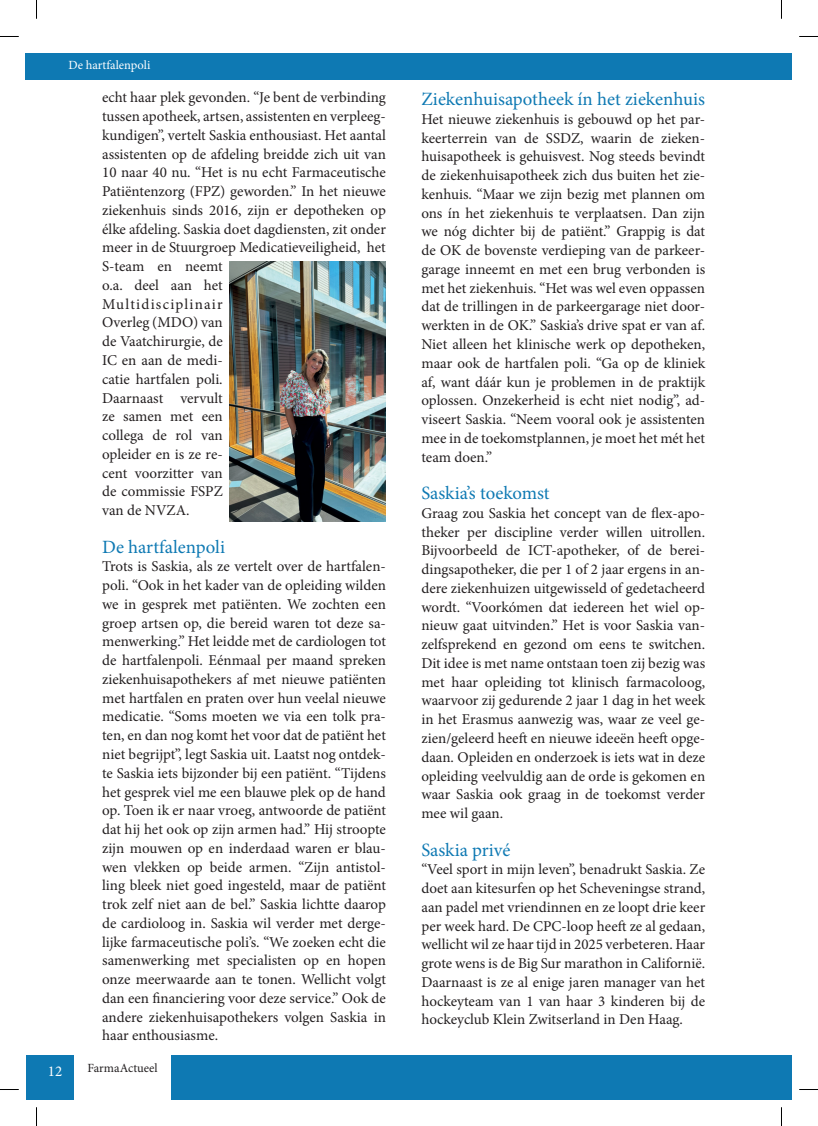
<style>
.page{position:relative;width:818px;height:1126px;background:#fff}
.page>*{position:absolute;margin:0;border:0;box-sizing:border-box;transform-origin:0 0}
.t1{font:18.75px "Minion Pro";color:#0e79b3}
.t2{font:15px/18.8px "Minion Pro";color:#231f20;text-align:justify}
.t3{font:15px "Minion Pro";color:#fff}
.t4{font:12.5px "Minion Pro";color:#fff}
.t5{font:12.5px "Minion Pro";letter-spacing:-.005em;color:#231f20}
</style>
<div class="page">
<div style="left:171px;top:1055px;width:620px;height:44px;background:#0e79b3"></div>
<div style="left:26px;top:1055px;width:48px;height:44px;background:#0e79b3"></div>
<div style="left:26px;top:53px;width:765px;height:27px;background:#0e79b3"></div>
<img style="left:230px;top:261px;width:155px;height:260px">
<svg style="left:0;top:36px;width:19px;height:1px"></svg>
<svg style="left:799px;top:36px;width:18px;height:1px"></svg>
<svg style="left:0;top:1089px;width:19px;height:1px"></svg>
<svg style="left:799px;top:1089px;width:18px;height:1px"></svg>
<svg style="left:36px;top:0;width:1px;height:19px"></svg>
<svg style="left:36px;top:1107px;width:1px;height:18px"></svg>
<p class="t4" style="left:68px;top:57px;width:83px">De hartfalenpoli</p>
<p class="t2" style="left:102px;top:88px;width:285px;text-align:left">echt haar plek gevonden. “Je bent de verbinding tussen apotheek, artsen, assistenten en verpleeg&shy;kundigen”, vertelt Saskia enthousiast. Het aantal assistenten op de afdeling breidde zich uit van<br>10 naar 40 nu. “Het is nu echt Farmaceutische<br>Patiëntenzorg (FPZ) geworden.” In het nieuwe ziekenhuis sinds 2016, zijn er depotheken op élke afdeling. Saskia doet dagdiensten, zit onder meer in de Stuurgroep Medicatieveiligheid, het<br>S-team en neemt<br>o.a. deel aan het<br>Multidisciplinair<br>Overleg (MDO) van<br>de Vaatchirurgie, de<br>IC en aan de medi-<br>catie hartfalen poli.<br>Daarnaast vervult<br>ze samen met een<br>collega de rol van<br>opleider en is ze re-<br>cent voorzitter van<br>de commissie FSPZ<br>van de NVZA.</p>
<p class="t1" style="left:102px;top:534px;width:124px">De hartfalenpoli</p>
<p class="t2" style="left:102px;top:557px;width:285px">Trots is Saskia, als ze vertelt over de hartfalen&shy;poli. “Ook in het kader van de opleiding wilden we in gesprek met patiënten. We zochten een groep artsen op, die bereid waren tot deze sa&shy;menwerking.” Het leidde met de cardiologen tot de hartfalenpoli. Eénmaal per maand spreken ziekenhuisapothekers af met nieuwe patiënten met hartfalen en praten over hun veelal nieuwe medicatie. “Soms moeten we via een tolk pra&shy;ten, en dan nog komt het voor dat de patiënt het niet begrijpt”, legt Saskia uit. Laatst nog ontdek&shy;te Saskia iets bijzonder bij een patiënt. “Tijdens het gesprek viel me een blauwe plek op de hand op. Toen ik er naar vroeg, antwoorde de patiënt dat hij het ook op zijn armen had.” Hij stroopte zijn mouwen op en inderdaad waren er blau&shy;wen vlekken op beide armen. “Zijn antistol&shy;ling bleek niet goed ingesteld, maar de patiënt trok zelf niet aan de bel.” Saskia lichtte daarop de cardioloog in. Saskia wil verder met derge&shy;lijke farmaceutische poli’s. “We zoeken echt die samenwerking met specialisten op en hopen onze meerwaarde aan te tonen. Wellicht volgt dan een financiering voor deze service.” Ook de andere ziekenhuisapothekers volgen Saskia in haar enthousiasme.</p>
<p class="t3" style="left:48px;top:1060px;width:16px">12</p>
<p class="t5" style="left:87px;top:1059px;width:71px">FarmaActueel</p>
<p class="t1" style="left:421px;top:86px;width:285px">Ziekenhuisapotheek ín het ziekenhuis</p>
<p class="t2" style="left:421px;top:110px;width:285px">Het nieuwe ziekenhuis is gebouwd op het par&shy;keerterrein van de SSDZ, waarin de zieken&shy;huisapotheek is gehuisvest. Nog steeds bevindt de ziekenhuisapotheek zich dus buiten het zie&shy;kenhuis. “Maar we zijn bezig met plannen om ons ín het ziekenhuis te verplaatsen. Dan zijn we nóg dichter bij de patiënt.” Grappig is dat de OK de bovenste verdieping van de parkeer&shy;garage inneemt en met een brug verbonden is met het ziekenhuis. “Het was wel even oppassen dat de trillingen in de parkeergarage niet door&shy;werkten in de OK.” Saskia’s drive spat er van af.<br>Niet alleen het klinische werk op depotheken, maar ook de hartfalen poli. “Ga op de kliniek af, want dáár kun je problemen in de praktijk oplossen. Onzekerheid is echt niet nodig”, ad&shy;viseert Saskia. “Neem vooral ook je assistenten mee in de toekomstplannen, je moet het mét het team doen.”</p>
<p class="t1" style="left:421px;top:480px;width:130px">Saskia’s toekomst</p>
<p class="t2" style="left:421px;top:503px;width:285px">Graag zou Saskia het concept van de flex-apo&shy;theker per discipline verder willen uitrollen.<br>Bijvoorbeeld de ICT-apotheker, of de berei&shy;dingsapotheker, die per 1 of 2 jaar ergens in an&shy;dere ziekenhuizen uitgewisseld of gedetacheerd wordt. “Voorkómen dat iedereen het wiel op&shy;nieuw gaat uitvinden.” Het is voor Saskia van&shy;zelfsprekend en gezond om eens te switchen.<br>Dit idee is met name ontstaan toen zij bezig was met haar opleiding tot klinisch farmacoloog, waarvoor zij gedurende 2 jaar 1 dag in het week in het Erasmus aanwezig was, waar ze veel ge&shy;zien/geleerd heeft en nieuwe ideeën heeft opge&shy;daan. Opleiden en onderzoek is iets wat in deze opleiding veelvuldig aan de orde is gekomen en waar Saskia ook graag in de toekomst verder mee wil gaan.</p>
<p class="t1" style="left:421px;top:836px;width:90px">Saskia privé</p>
<p class="t2" style="left:421px;top:860px;width:285px">“Veel sport in mijn leven”, benadrukt Saskia. Ze doet aan kitesurfen op het Scheveningse strand, aan padel met vriendinnen en ze loopt drie keer per week hard. De CPC-loop heeft ze al gedaan, wellicht wil ze haar tijd in 2025 verbeteren. Haar grote wens is de Big Sur marathon in Californië.<br>Daarnaast is ze al enige jaren manager van het hockeyteam van 1 van haar 3 kinderen bij de hockeyclub Klein Zwitserland in Den Haag.</p>
</div>
